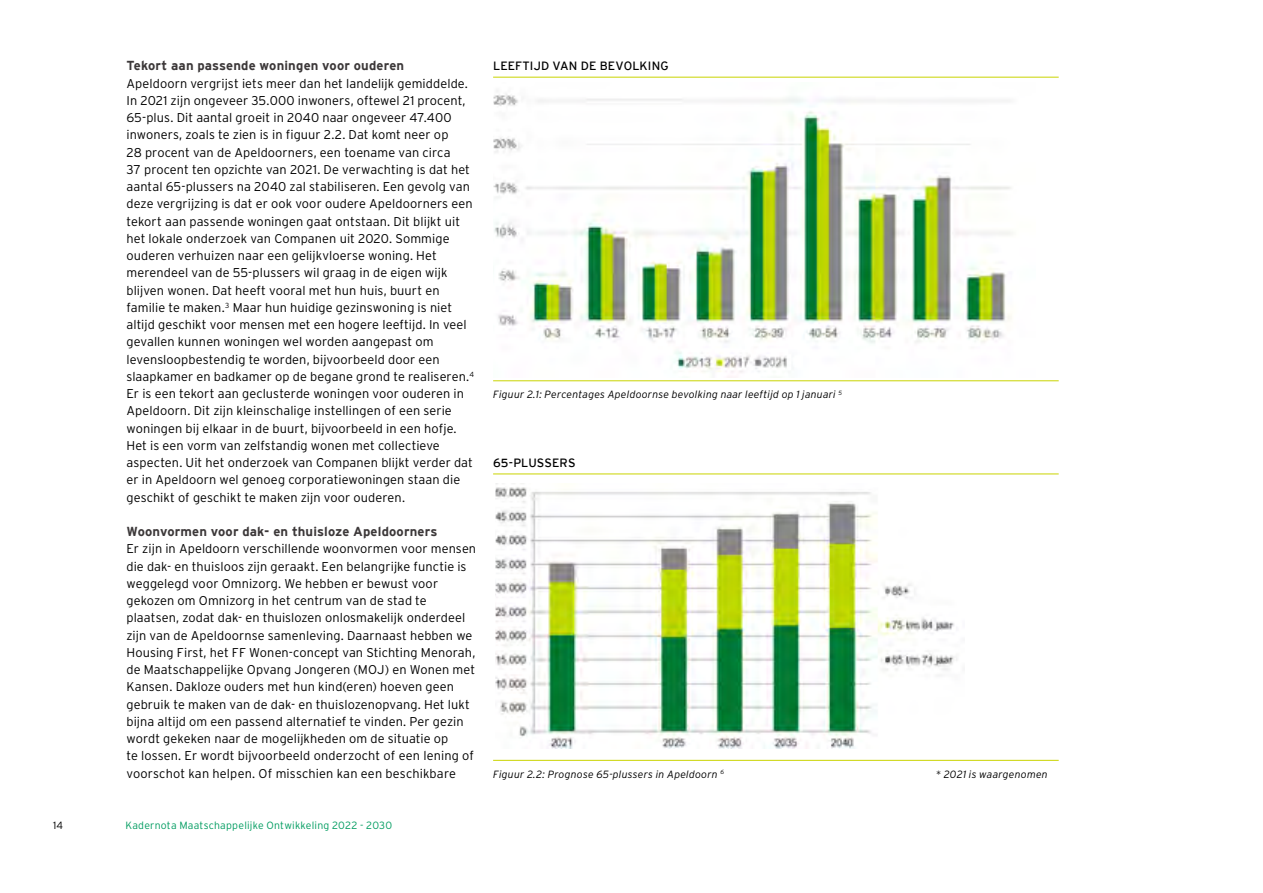
<style>
.page{position:relative;width:1263px;height:893px;background:#fff}
.page>*{position:absolute;margin:0;border:0;box-sizing:border-box;transform-origin:0 0}
.Tussenkop_4{font:700 13.05px "Interstate";letter-spacing:.015em;color:#3c3839}
.Bodytekst{font:300 12.75px/17.2px "Interstate";letter-spacing:.005em;color:#000}
.t1{font:12px "Interstate";letter-spacing:.01em;color:#000}
.t2{font:italic 300 10.5px "Interstate";letter-spacing:.02em;color:#000}
.t3{font:300 10.5px "Interstate";letter-spacing:.02em;color:#009c60}
.t4{font:300 10.5px "Interstate";color:#000}
</style>
<div class="page">
<img style="left:495px;top:483px;width:462px;height:266px">
<hr style="left:493px;top:474px;width:566px;height:1px;background:#cad400">
<hr style="left:493px;top:760px;width:566px;height:1px;background:#cad400">
<img style="left:493px;top:90px;width:519px;height:283px">
<hr style="left:493px;top:77px;width:566px;height:1px;background:#cad400">
<hr style="left:493px;top:380px;width:566px;height:1px;background:#cad400">
<hr style="left:1262px;top:0;width:1px;height:893px;background:#878787">
<p class="Tussenkop_4" style="left:126px;top:59px;width:279px">Tekort aan passende woningen voor ouderen</p>
<p class="Bodytekst" style="left:126px;top:74px;width:349px">Apeldoorn vergrijst iets meer dan het landelijk gemiddelde.<br>In 2021 zijn ongeveer 35.000 inwoners, oftewel 21 procent, 65-plus. Dit aantal groeit in 2040 naar ongeveer 47.400 inwoners, zoals te zien is in figuur 2.2. Dat komt neer op<br>28 procent van de Apeldoorners, een toename van circa<br>37 procent ten opzichte van 2021. De verwachting is dat het aantal 65-plussers na 2040 zal stabiliseren. Een gevolg van deze vergrijzing is dat er ook voor oudere Apeldoorners een tekort aan passende woningen gaat ontstaan. Dit blijkt uit het lokale onderzoek van Companen uit 2020. Sommige ouderen verhuizen naar een gelijkvloerse woning. Het merendeel van de 55-plussers wil graag in de eigen wijk blijven wonen. Dat heeft vooral met hun huis, buurt en familie te maken.<sup>3</sup> Maar hun huidige gezinswoning is niet altijd geschikt voor mensen met een hogere leeftijd. In veel gevallen kunnen woningen wel worden aangepast om levensloopbestendig te worden, bijvoorbeeld door een slaapkamer en badkamer op de begane grond te realiseren.<sup>4<br></sup>Er is een tekort aan geclusterde woningen voor ouderen in Apeldoorn. Dit zijn kleinschalige instellingen of een serie woningen bij elkaar in de buurt, bijvoorbeeld in een hofje.<br>Het is een vorm van zelfstandig wonen met collectieve aspecten. Uit het onderzoek van Companen blijkt verder dat er in Apeldoorn wel genoeg corporatiewoningen staan die geschikt of geschikt te maken zijn voor ouderen.</p>
<p class="Tussenkop_4" style="left:126px;top:524px;width:312px">Woonvormen voor dak- en thuisloze Apeldoorners</p>
<p class="Bodytekst" style="left:126px;top:540px;width:351px">Er zijn in Apeldoorn verschillende woonvormen voor mensen die dak- en thuisloos zijn geraakt. Een belangrijke functie is weggelegd voor Omnizorg. We hebben er bewust voor gekozen om Omnizorg in het centrum van de stad te plaatsen, zodat dak- en thuislozen onlosmakelijk onderdeel zijn van de Apeldoornse samenleving. Daarnaast hebben we Housing First, het FF Wonen-concept van Stichting Menorah, de Maatschappelijke Opvang Jongeren (MOJ) en Wonen met Kansen. Dakloze ouders met hun kind(eren) hoeven geen gebruik te maken van de dak- en thuislozenopvang. Het lukt bijna altijd om een passend alternatief te vinden. Per gezin wordt gekeken naar de mogelijkheden om de situatie op<br>te lossen. Er wordt bijvoorbeeld onderzocht of een lening of voorschot kan helpen. Of misschien kan een beschikbare</p>
<p class="t4" style="left:53px;top:820px;width:12px">14</p>
<p class="t3" style="left:125px;top:820px;width:268px">Kadernota Maatschappelijke Ontwikkeling 2022 - 2030</p>
<p class="t1" style="left:493px;top:59px;width:177px">LEEFTIJD VAN DE BEVOLKING</p>
<p class="t2" style="left:493px;top:389px;width:351px">Figuur 2.1: Percentages Apeldoornse bevolking naar leeftijd op 1 januari <sup>5</sup></p>
<p class="t1" style="left:493px;top:456px;width:84px">65-PLUSSERS</p>
<p class="t2" style="left:493px;top:768px;width:233px">Figuur 2.2: Prognose 65-plussers in Apeldoorn <sup>6</sup></p>
<p class="t2" style="left:936px;top:768px;width:113px">* 2021 is waargenomen</p>
</div>
